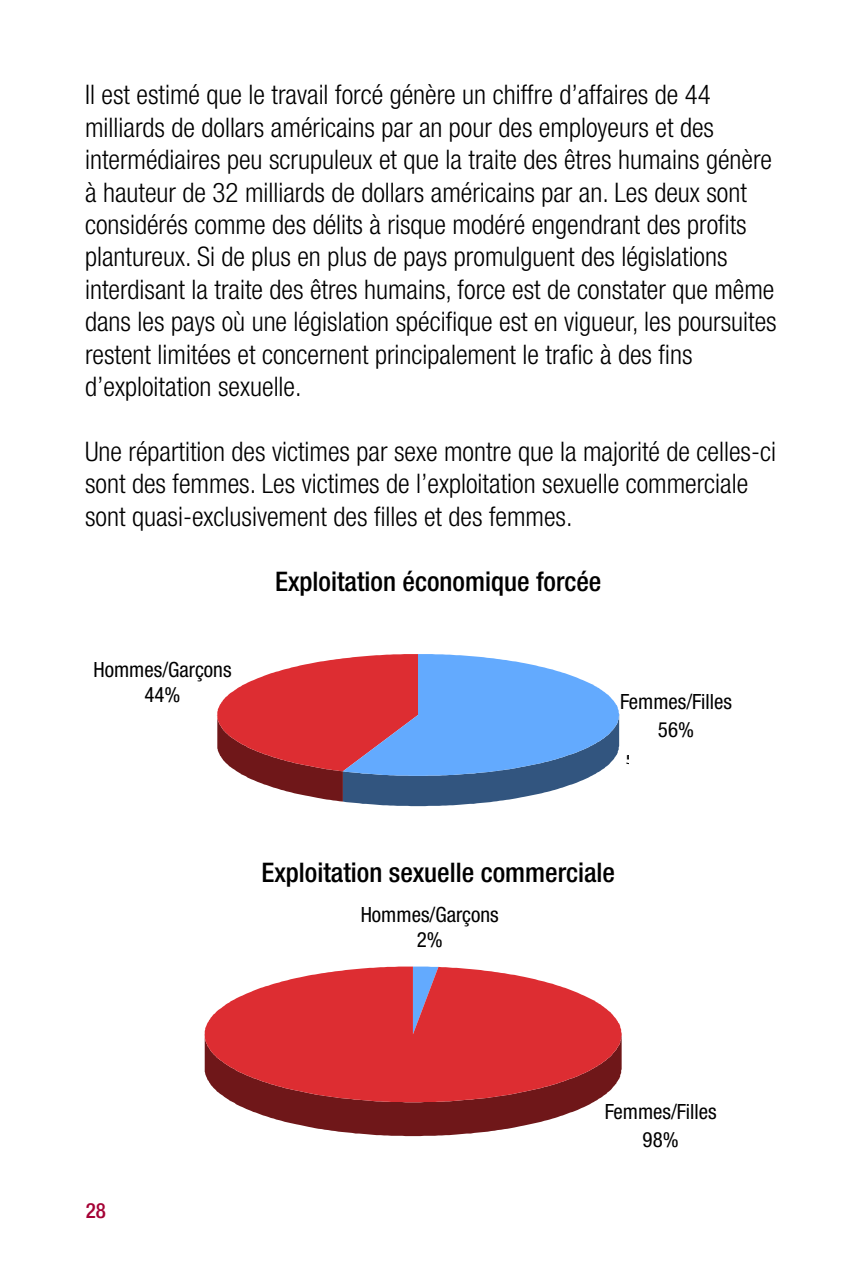
<style>
.page{position:relative;width:851px;height:1276px;background:#fff}
.page>*{position:absolute;margin:0;border:0;box-sizing:border-box;transform-origin:0 0}
.t1{font:300 condensed 27px/32.4px "Helvetica Neue";color:#000}
.t2{font:500 condensed 27px "Helvetica Neue";color:#000}
.t3{font:condensed 21px/28.8px "Helvetica Neue";color:#000;text-align:center}
.t4{font:500 condensed 21px "Helvetica Neue";color:#a50235}
.t5{font:12px "Verdana";color:#000;scale:1.65 1}
</style>
<div class="page">
<svg style="left:217px;top:654px;width:402px;height:152px"></svg>
<svg style="left:233px;top:1102px;width:361px;height:34px"></svg>
<svg style="left:205px;top:966px;width:416px;height:136px;background:#d4464b"></svg>
<p class="t1" style="left:85px;top:78px;width:693px">Il est estimé que le travail forcé génère un chiffre d’affaires de 44 milliards de dollars américains par an pour des employeurs et des intermédiaires peu scrupuleux et que la traite des êtres humains génère à hauteur de 32 milliards de dollars américains par an. Les deux sont considérés comme des délits à risque modéré engendrant des profits plantureux. Si de plus en plus de pays promulguent des législations interdisant la traite des êtres humains, force est de constater que même dans les pays où une législation spécifique est en vigueur, les poursuites restent limitées et concernent principalement le trafic à des fins d’exploitation sexuelle.</p>
<p class="t1" style="left:85px;top:435px;width:692px">Une répartition des victimes par sexe montre que la majorité de celles-ci sont des femmes. Les victimes de l’exploitation sexuelle commerciale sont quasi-exclusivement des filles et des femmes.</p>
<p class="t2" style="left:275px;top:565px;width:328px">Exploitation économique forcée</p>
<p class="t3" style="left:93px;top:656px;width:139px;line-height:25.2px">Hommes/Garçons<br>44%</p>
<p class="t5" style="left:165px;top:693px;width:29px">44%</p>
<p class="t3" style="left:620px;top:686px;width:113px">Femmes/Filles<br>56%</p>
<p class="t2" style="left:261px;top:856px;width:355px">Exploitation sexuelle commerciale</p>
<p class="t4" style="left:86px;top:1198px;width:22px">28</p>
<p class="t3" style="left:360px;top:901px;width:139px;line-height:25.2px">Hommes/Garçons<br>2%</p>
<p class="t3" style="left:604px;top:1096px;width:113px">Femmes/Filles<br>98%</p>
</div>
